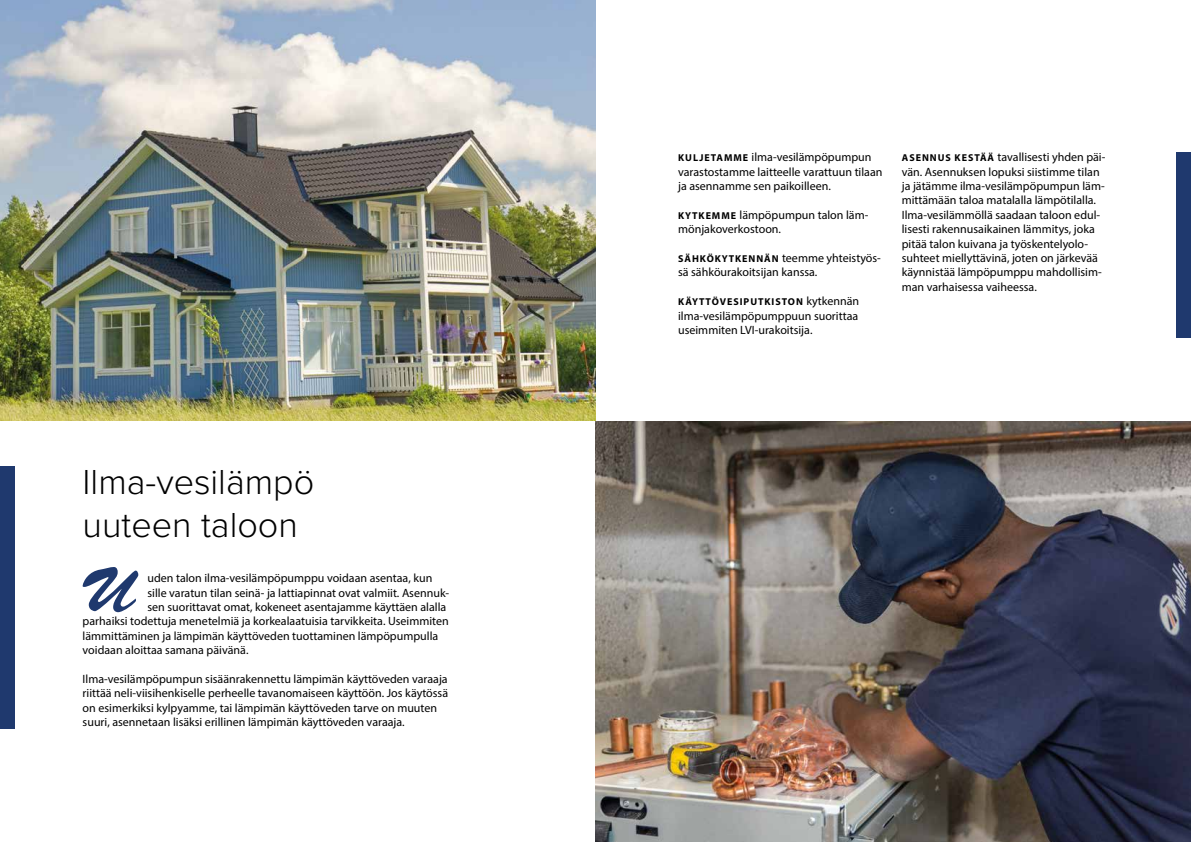
<style>
.page{position:relative;width:1191px;height:842px;background:#fff}
.page>*{position:absolute;margin:0;border:0;box-sizing:border-box;transform-origin:0 0}
.t1{font:63.1px "Brush Script Std";color:#1f396e}
.t2{font:300 36px/43.2px "Proxima Nova";color:#000}
.t3{font:12px/14.4px "Myriad Pro";color:#000}
.t4{font:700 10px "Myriad Pro";letter-spacing:.095em;color:#000}
.s1{font-weight:700;font-size:10px}
.s2{font-weight:400;font-size:12px}
</style>
<div class="page">
<img style="left:0;top:0;width:595px;height:421px">
<img style="left:595px;top:421px;width:596px;height:421px">
<div style="left:1176px;top:152px;width:15px;height:185px;background:#1f396e"></div>
<div style="left:0;top:466px;width:14px;height:263px;background:#1f396e"></div>
<h2 class="t2" style="left:83px;top:458px;width:233px">Ilma-vesilämpö uuteen taloon</h2>
<h1 class="t1" style="left:80px;top:555px;width:57px">U</h1>
<p class="t3" style="left:147px;top:571px;width:286px">uden talon ilma-vesilämpöpumppu voidaan asentaa, kun</p>
<p class="t3" style="left:147px;top:585px;width:303px">sille varatun tilan seinä- ja lattiapinnat ovat valmiit. Asennuk-</p>
<p class="t3" style="left:147px;top:599px;width:300px">sen suorittavat omat, kokeneet asentajamme käyttäen alalla</p>
<p class="t3" style="left:83px;top:614px;width:367px">parhaiksi todettuja menetelmiä ja korkealaatuisia tarvikkeita. Useimmiten</p>
<p class="t3" style="left:83px;top:628px;width:357px">lämmittäminen ja lämpimän käyttöveden tuottaminen lämpöpumpulla</p>
<p class="t3" style="left:83px;top:643px;width:167px">voidaan aloittaa samana päivänä.</p>
<p class="t3" style="left:83px;top:671px;width:367px">Ilma-vesilämpöpumpun sisäänrakennettu lämpimän käyttöveden varaaja riittää neli-viisihenkiselle perheelle tavanomaiseen käyttöön. Jos käytössä on esimerkiksi kylpyamme, tai lämpimän käyttöveden tarve on muuten suuri, asennetaan lisäksi erillinen lämpimän käyttöveden varaaja.</p>
<p class="t3" style="left:678px;top:150px;width:206px"><span class="s1">KULJETAMME</span> ilma-vesilämpöpumpun varastostamme laitteelle varattuun tilaan ja asennamme sen paikoilleen.</p>
<p class="t3" style="left:678px;top:207px;width:192px"><span class="s1">KYTKEMME</span> lämpöpumpun talon läm&shy;mönjakoverkostoon.</p>
<p class="t3" style="left:678px;top:251px;width:204px"><span class="s1">SÄHKÖKYTKENNÄN</span> teemme yhteistyös&shy;sä sähköurakoitsijan kanssa.</p>
<p class="t4" style="left:678px;top:295px;width:182px">KÄYTTÖVESIPUTKISTON <span class="s2">kytkennän</span></p>
<p class="t3" style="left:678px;top:308px;width:182px">ilma-vesilämpöpumppuun suorittaa useimmiten LVI-urakoitsija.</p>
<p class="t3" style="left:901px;top:150px;width:205px"><span class="s1">ASENNUS KESTÄÄ</span> tavallisesti yhden päi&shy;vän. Asennuksen lopuksi siistimme tilan ja jätämme ilma-vesilämpöpumpun läm&shy;mittämään taloa matalalla lämpötilalla.<br>Ilma-vesilämmöllä saadaan taloon edul&shy;lisesti rakennusaikainen lämmitys, joka pitää talon kuivana ja työskentelyolo&shy;suhteet miellyttävinä, joten on järkevää käynnistää lämpöpumppu mahdollisim&shy;man varhaisessa vaiheessa.</p>
</div>
